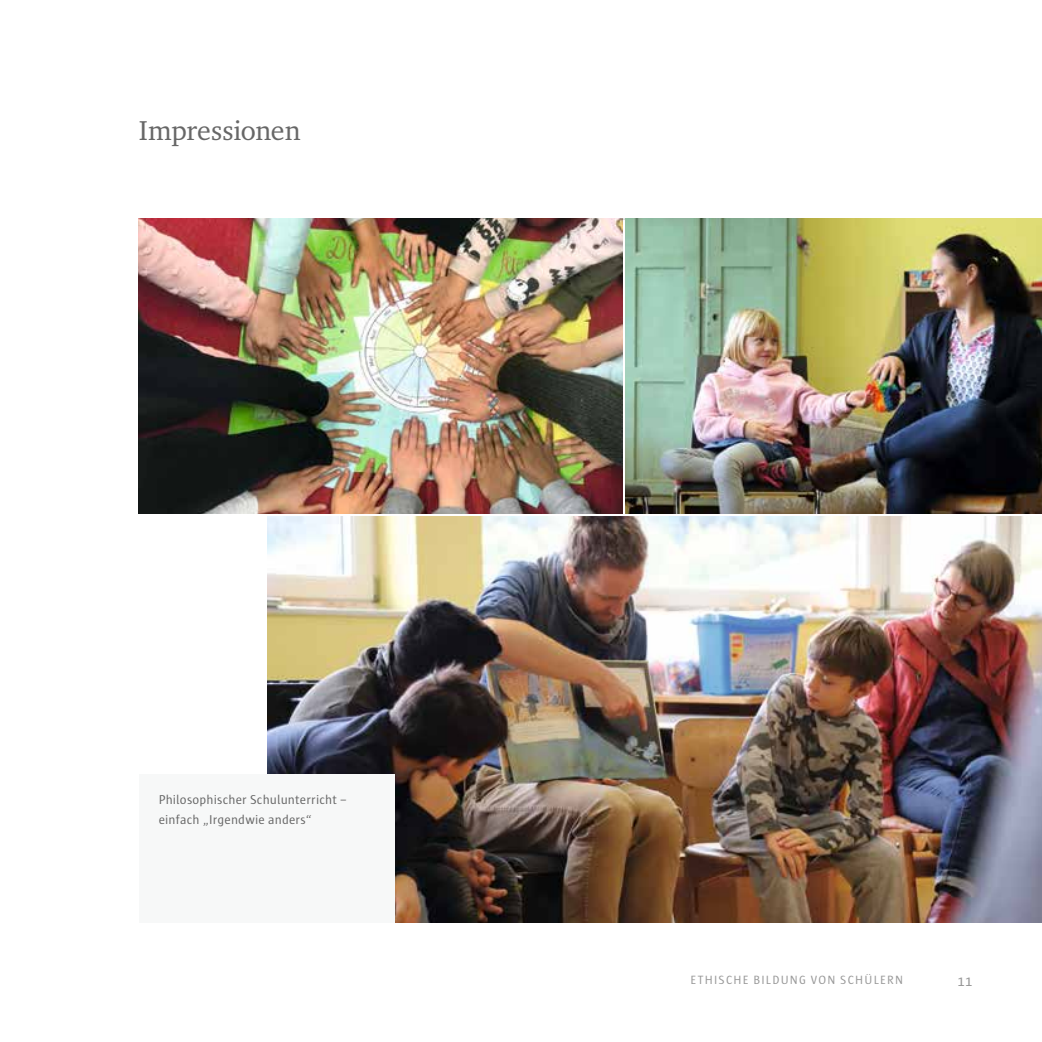
<style>
.page{position:relative;width:1042px;height:1042px;background:#fff}
.page>*{position:absolute;margin:0;border:0;box-sizing:border-box;transform-origin:0 0}
.t1{font:28px "Charter ITC Pro";letter-spacing:-.005em;color:#676767}
.t2{font:14.88px "Sun";color:#989898}
.t3{font:13.12px/19.2px "Sun";letter-spacing:.015em;color:#676767}
.t4{font:12.25px "Sun";letter-spacing:.1em;color:#989898}
</style>
<div class="page">
<hr style="left:139px;top:218px;width:763px;height:2px;background:#d8d9d9">
<img style="left:268px;top:516px;width:774px;height:407px">
<img style="left:625px;top:218px;width:417px;height:295px">
<div style="left:139px;top:774px;width:255px;height:149px;background:#f7f8f8"></div>
<img style="left:139px;top:218px;width:484px;height:295px">
<h1 class="t1" style="left:139px;top:113px;width:163px">Impressionen</h1>
<p class="t3" style="left:159px;top:790px;width:190px">Philosophischer Schulunterricht – einfach „Irgendwie anders“</p>
<p class="t4" style="left:690px;top:974px;width:214px">ETHISCHE BILDUNG VON SCHÜLERN</p>
<p class="t2" style="left:957px;top:972px;width:17px">11</p>
</div>
